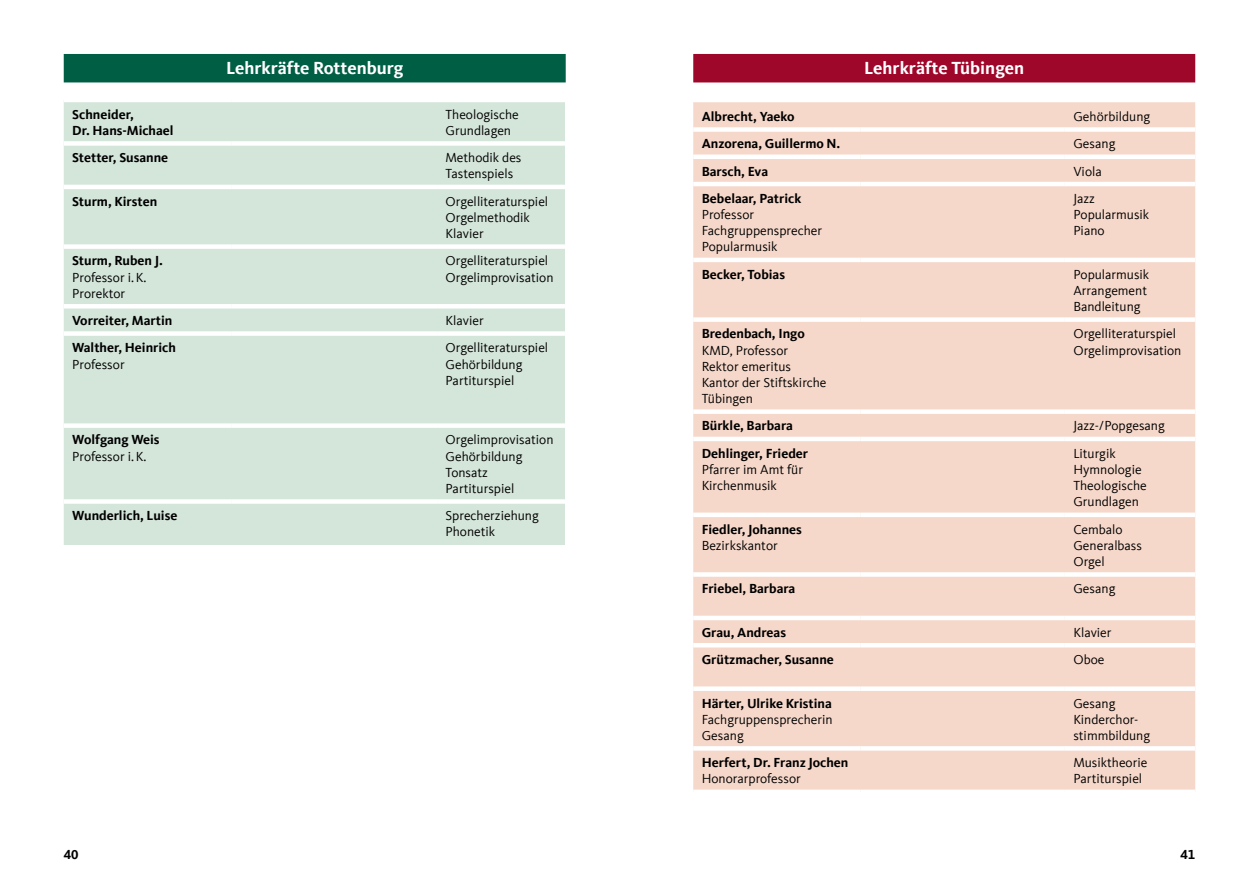
<style>
.page{position:relative;width:1259px;height:893px;background:#fff}
.page>*{position:absolute;margin:0;border:0;box-sizing:border-box;transform-origin:0 0}
.t1{font:700 18px "Kievit Offc Pro";color:#fff}
.t2{font:13.5px/16.2px "Kievit Offc Pro";color:#000}
.t3{font:700 13.5px/16.2px "Kievit Offc Pro";color:#000}
</style>
<div class="page">
<div style="left:64px;top:54px;width:502px;height:28px;background:#005e45"></div>
<div style="left:64px;top:102px;width:501px;height:443px;background:#d4e5da"></div>
<div style="left:64px;top:141px;width:167px;height:5px;background:#fff"></div>
<div style="left:231px;top:141px;width:206px;height:5px;background:#fff"></div>
<div style="left:437px;top:141px;width:128px;height:5px;background:#fff"></div>
<hr style="left:64px;top:185px;width:167px;height:4px;background:#fff">
<hr style="left:231px;top:185px;width:206px;height:4px;background:#fff">
<hr style="left:437px;top:185px;width:128px;height:4px;background:#fff">
<div style="left:64px;top:244px;width:167px;height:5px;background:#fff"></div>
<div style="left:231px;top:244px;width:206px;height:5px;background:#fff"></div>
<div style="left:437px;top:244px;width:128px;height:5px;background:#fff"></div>
<div style="left:64px;top:304px;width:167px;height:5px;background:#fff"></div>
<div style="left:231px;top:304px;width:206px;height:5px;background:#fff"></div>
<div style="left:437px;top:304px;width:128px;height:5px;background:#fff"></div>
<div style="left:64px;top:331px;width:167px;height:5px;background:#fff"></div>
<div style="left:231px;top:331px;width:206px;height:5px;background:#fff"></div>
<div style="left:437px;top:331px;width:128px;height:5px;background:#fff"></div>
<div style="left:64px;top:423px;width:167px;height:5px;background:#fff"></div>
<div style="left:231px;top:423px;width:206px;height:5px;background:#fff"></div>
<div style="left:437px;top:423px;width:128px;height:5px;background:#fff"></div>
<div style="left:64px;top:499px;width:167px;height:5px;background:#fff"></div>
<div style="left:231px;top:499px;width:206px;height:5px;background:#fff"></div>
<div style="left:437px;top:499px;width:128px;height:5px;background:#fff"></div>
<div style="left:693px;top:54px;width:502px;height:28px;background:#9e062a"></div>
<div style="left:693px;top:102px;width:502px;height:688px;background:#f6d8ca"></div>
<div style="left:693px;top:127px;width:167px;height:5px;background:#fff"></div>
<div style="left:860px;top:127px;width:205px;height:5px;background:#fff"></div>
<div style="left:1065px;top:127px;width:130px;height:5px;background:#fff"></div>
<hr style="left:693px;top:155px;width:167px;height:4px;background:#fff">
<hr style="left:860px;top:155px;width:205px;height:4px;background:#fff">
<hr style="left:1065px;top:155px;width:130px;height:4px;background:#fff">
<hr style="left:693px;top:182px;width:167px;height:4px;background:#fff">
<hr style="left:860px;top:182px;width:205px;height:4px;background:#fff">
<hr style="left:1065px;top:182px;width:130px;height:4px;background:#fff">
<hr style="left:693px;top:258px;width:167px;height:4px;background:#fff">
<hr style="left:860px;top:258px;width:205px;height:4px;background:#fff">
<hr style="left:1065px;top:258px;width:130px;height:4px;background:#fff">
<div style="left:693px;top:317px;width:167px;height:5px;background:#fff"></div>
<div style="left:860px;top:317px;width:205px;height:5px;background:#fff"></div>
<div style="left:1065px;top:317px;width:130px;height:5px;background:#fff"></div>
<div style="left:693px;top:409px;width:167px;height:5px;background:#fff"></div>
<div style="left:860px;top:409px;width:205px;height:5px;background:#fff"></div>
<div style="left:1065px;top:409px;width:130px;height:5px;background:#fff"></div>
<hr style="left:693px;top:437px;width:167px;height:4px;background:#fff">
<hr style="left:860px;top:437px;width:205px;height:4px;background:#fff">
<hr style="left:1065px;top:437px;width:130px;height:4px;background:#fff">
<hr style="left:693px;top:513px;width:167px;height:4px;background:#fff">
<hr style="left:860px;top:513px;width:205px;height:4px;background:#fff">
<hr style="left:1065px;top:513px;width:130px;height:4px;background:#fff">
<div style="left:693px;top:572px;width:167px;height:5px;background:#fff"></div>
<div style="left:860px;top:572px;width:205px;height:5px;background:#fff"></div>
<div style="left:1065px;top:572px;width:130px;height:5px;background:#fff"></div>
<hr style="left:693px;top:616px;width:167px;height:4px;background:#fff">
<hr style="left:860px;top:616px;width:205px;height:4px;background:#fff">
<hr style="left:1065px;top:616px;width:130px;height:4px;background:#fff">
<hr style="left:693px;top:643px;width:167px;height:4px;background:#fff">
<hr style="left:860px;top:643px;width:205px;height:4px;background:#fff">
<hr style="left:1065px;top:643px;width:130px;height:4px;background:#fff">
<div style="left:693px;top:686px;width:167px;height:5px;background:#fff"></div>
<div style="left:860px;top:686px;width:205px;height:5px;background:#fff"></div>
<div style="left:1065px;top:686px;width:130px;height:5px;background:#fff"></div>
<div style="left:693px;top:746px;width:167px;height:5px;background:#fff"></div>
<div style="left:860px;top:746px;width:205px;height:5px;background:#fff"></div>
<div style="left:1065px;top:746px;width:130px;height:5px;background:#fff"></div>
<h1 class="t1" style="left:226px;top:57px;width:179px">Lehrkräfte Rottenburg</h1>
<p class="t3" style="left:72px;top:106px;width:103px">Schneider,<br>Dr. Hans-Michael</p>
<p class="t2" style="left:445px;top:106px;width:75px">Theologische<br>Grundlagen</p>
<p class="t3" style="left:72px;top:150px;width:98px">Stetter, Susanne</p>
<p class="t2" style="left:445px;top:150px;width:77px">Methodik des<br>Tastenspiels</p>
<p class="t3" style="left:72px;top:193px;width:86px">Sturm, Kirsten</p>
<p class="t2" style="left:445px;top:193px;width:104px">Orgelliteraturspiel<br>Orgelmethodik<br>Klavier</p>
<p class="t3" style="left:72px;top:253px;width:92px">Sturm, Ruben J.</p>
<p class="t2" style="left:72px;top:269px;width:74px">Professor i. K.<br>Prorektor</p>
<p class="t2" style="left:445px;top:253px;width:109px">Orgelliteraturspiel<br>Orgelimprovisation</p>
<p class="t3" style="left:72px;top:312px;width:102px">Vorreiter, Martin</p>
<p class="t2" style="left:445px;top:312px;width:40px">Klavier</p>
<p class="t3" style="left:72px;top:340px;width:105px">Walther, Heinrich</p>
<p class="t2" style="left:72px;top:356px;width:54px">Professor</p>
<p class="t2" style="left:445px;top:340px;width:104px">Orgelliteraturspiel<br>Gehörbildung<br>Partiturspiel</p>
<p class="t3" style="left:72px;top:432px;width:89px">Wolfgang Weis</p>
<p class="t2" style="left:72px;top:448px;width:74px">Professor i. K.</p>
<p class="t2" style="left:445px;top:432px;width:109px">Orgelimprovisation<br>Gehörbildung<br>Tonsatz<br>Partiturspiel</p>
<p class="t3" style="left:72px;top:508px;width:107px">Wunderlich, Luise</p>
<p class="t2" style="left:445px;top:508px;width:95px">Sprecherziehung<br>Phonetik</p>
<h1 class="t1" style="left:864px;top:57px;width:161px">Lehrkräfte Tübingen</h1>
<p class="t3" style="left:702px;top:108px;width:94px">Albrecht, Yaeko</p>
<p class="t2" style="left:1073px;top:108px;width:78px">Gehörbildung</p>
<p class="t3" style="left:702px;top:136px;width:140px">Anzorena, Guillermo N.</p>
<p class="t2" style="left:1073px;top:136px;width:44px">Gesang</p>
<p class="t3" style="left:702px;top:163px;width:68px">Barsch, Eva</p>
<p class="t2" style="left:1073px;top:163px;width:30px">Viola</p>
<p class="t3" style="left:702px;top:190px;width:101px">Bebelaar, Patrick</p>
<p class="t2" style="left:702px;top:206px;width:122px">Professor<br>Fachgruppensprecher<br>Popularmusik</p>
<p class="t2" style="left:1073px;top:190px;width:77px">Jazz<br>Popularmusik<br>Piano</p>
<p class="t3" style="left:702px;top:266px;width:85px">Becker, Tobias</p>
<p class="t2" style="left:1073px;top:266px;width:77px">Popularmusik<br>Arrangement<br>Bandleitung</p>
<p class="t3" style="left:702px;top:326px;width:105px">Bredenbach, Ingo</p>
<p class="t2" style="left:702px;top:342px;width:126px">KMD, Professor<br>Rektor emeritus<br>Kantor der Stiftskirche<br>Tübingen</p>
<p class="t2" style="left:1073px;top:326px;width:109px">Orgelliteraturspiel<br>Orgelimprovisation</p>
<p class="t3" style="left:702px;top:418px;width:93px">Bürkle, Barbara</p>
<p class="t2" style="left:1073px;top:418px;width:93px">Jazz-/Popgesang</p>
<p class="t3" style="left:702px;top:445px;width:108px">Dehlinger, Frieder</p>
<p class="t2" style="left:702px;top:461px;width:103px">Pfarrer im Amt für<br>Kirchenmusik</p>
<p class="t2" style="left:1073px;top:445px;width:75px">Liturgik<br>Hymnologie<br>Theologische<br>Grundlagen</p>
<p class="t3" style="left:702px;top:521px;width:102px">Fiedler, Johannes</p>
<p class="t2" style="left:702px;top:537px;width:78px">Bezirkskantor</p>
<p class="t2" style="left:1073px;top:521px;width:70px">Cembalo<br>Generalbass<br>Orgel</p>
<p class="t3" style="left:702px;top:581px;width:95px">Friebel, Barbara</p>
<p class="t2" style="left:1073px;top:581px;width:44px">Gesang</p>
<p class="t3" style="left:702px;top:624px;width:86px">Grau, Andreas</p>
<p class="t2" style="left:1073px;top:624px;width:40px">Klavier</p>
<p class="t3" style="left:702px;top:651px;width:134px">Grützmacher, Susanne</p>
<p class="t2" style="left:1073px;top:651px;width:33px">Oboe</p>
<p class="t3" style="left:702px;top:695px;width:132px">Härter, Ulrike Kristina</p>
<p class="t2" style="left:702px;top:711px;width:132px">Fachgruppensprecherin<br>Gesang</p>
<p class="t2" style="left:1073px;top:695px;width:78px">Gesang<br>Kinderchor&shy;stimmbildung</p>
<p class="t3" style="left:702px;top:754px;width:148px">Herfert, Dr. Franz Jochen</p>
<p class="t2" style="left:702px;top:771px;width:101px">Honorarprofessor</p>
<p class="t2" style="left:1073px;top:754px;width:75px">Musiktheorie<br>Partiturspiel</p>
<p class="t3" style="left:64px;top:846px;width:16px">40</p>
<p class="t3" style="left:1180px;top:846px;width:16px">41</p>
</div>
